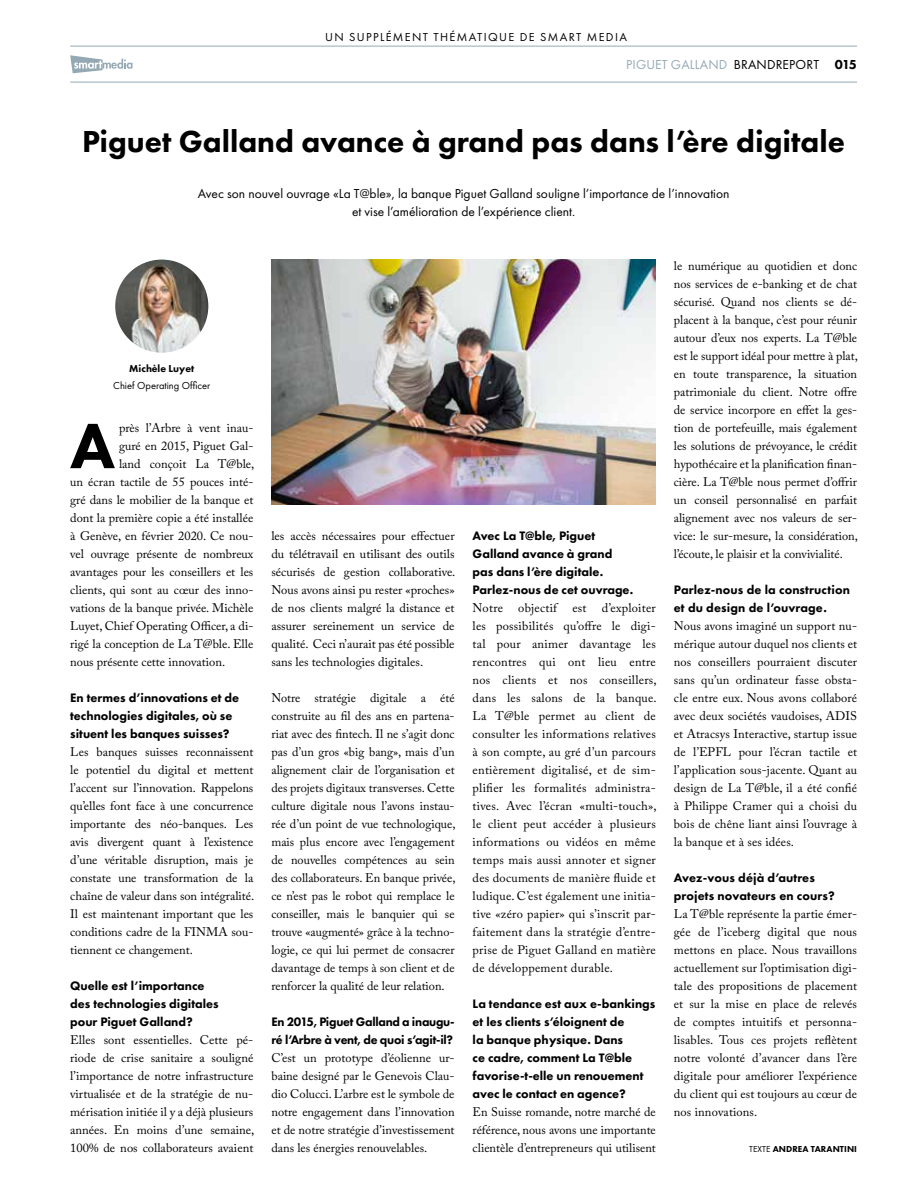
<style>
.page{position:relative;width:906px;height:1191px;background:#fff}
.page>*{position:absolute;margin:0;border:0;box-sizing:border-box;transform-origin:0 0}
.t1{font:800 66.45px "Futura PT";color:#000}
.t2{font:800 31.5px "Futura PT";color:#000}
.t3{font:13.5px/18px "Futura PT";color:#000;text-align:center}
.t4{font:13.5px "Futura PT";letter-spacing:.01em;color:#95a9b4}
.t5{font:800 12.75px/18px "Futura PT";color:#000}
.t6{font:800 12.75px/18px "Futura PT";letter-spacing:-.02em;color:#000}
.t7{font:12.45px/18px "Adobe Caslon Pro";color:#000;text-align:justify}
.t8{font:12px "Futura PT";letter-spacing:.11em;color:#000}
.t9{font:10.5px "Futura PT";color:#000}
.t10{font:800 10.5px "Futura PT";color:#000}
.t11{font:800 9px "Futura PT";letter-spacing:.01em;color:#000}
.s1{color:#000}
.s2{font-weight:800;color:#000}
.s3{font-weight:400}
</style>
<div class="page">
<hr style="left:70px;top:82px;width:787px;height:1px;background:#95a9b4">
<hr style="left:70px;top:46px;width:787px;height:1px;background:#95a9b4">
<svg style="left:70px;top:55px;width:62px;height:18px"></svg>
<img style="left:115px;top:259px;width:93px;height:94px;border-radius:47px">
<img style="left:271px;top:259px;width:385px;height:245px">
<p class="t8" style="left:325px;top:30px;width:303px">UN SUPPLÉMENT THÉMATIQUE DE SMART MEDIA</p>
<p class="t4" style="left:626px;top:57px;width:232px">PIGUET GALLAND <span class="s1">BRANDREPORT</span> <span class="s2">015</span></p>
<h2 class="t2" style="left:82px;top:121px;width:764px">Piguet Galland avance à grand pas dans l’ère digitale</h2>
<p class="t3" style="left:198px;top:184px;width:533px">Avec son nouvel ouvrage «La T@ble», la banque Piguet Galland souligne l’importance de l’innovation et vise l’amélioration de l’expérience client.</p>
<p class="t10" style="left:129px;top:362px;width:66px">Michèle Luyet</p>
<p class="t9" style="left:113px;top:379px;width:99px">Chief Operating Officer</p>
<h1 class="t1" style="left:70px;top:404px;width:46px">A</h1>
<p class="t7" style="left:119px;top:419px;width:136px">près l’Arbre à vent inau-</p>
<p class="t7" style="left:119px;top:437px;width:136px">guré en 2015, Piguet Gal-</p>
<p class="t7" style="left:119px;top:455px;width:137px">land conçoit La T@ble,</p>
<p class="t7" style="left:70px;top:473px;width:185px">un écran tactile de 55 pouces inté-</p>
<p class="t7" style="left:70px;top:491px;width:185px">gré dans le mobilier de la banque et</p>
<p class="t7" style="left:70px;top:509px;width:185px">dont la première copie a été installée</p>
<p class="t7" style="left:70px;top:527px;width:185px">à Genève, en février 2020. Ce nou-</p>
<p class="t7" style="left:70px;top:545px;width:185px">vel ouvrage présente de nombreux</p>
<p class="t7" style="left:70px;top:563px;width:185px">avantages pour les conseillers et les</p>
<p class="t7" style="left:70px;top:581px;width:185px">clients, qui sont au cœur des inno-</p>
<p class="t7" style="left:70px;top:599px;width:185px">vations de la banque privée. Michèle</p>
<p class="t7" style="left:70px;top:617px;width:185px">Luyet, Chief Operating Officer, a di-</p>
<p class="t7" style="left:70px;top:635px;width:185px">rigé la conception de La T@ble. Elle</p>
<p class="t7" style="left:70px;top:653px;width:156px">nous présente cette innovation.</p>
<p class="t5" style="left:70px;top:689px;width:171px">En termes d’innovations et de technologies digitales, où se situent les banques suisses?</p>
<p class="t7" style="left:70px;top:743px;width:186px">Les banques suisses reconnaissent le potentiel du digital et mettent l’accent sur l’innovation. Rappelons qu’elles font face à une concurrence importante des néo-banques. Les avis divergent quant à l’existence d’une véritable disruption, mais je constate une transformation de la chaîne de valeur dans son intégralité.<br>Il est maintenant important que les conditions cadre de la FINMA sou&shy;tiennent ce changement.</p>
<p class="t5" style="left:70px;top:977px;width:150px">Quelle est l’importance des technologies digitales pour Piguet Galland?</p>
<p class="t7" style="left:70px;top:1031px;width:186px">Elles sont essentielles. Cette pé&shy;riode de crise sanitaire a souligné l’importance de notre infrastructure virtualisée et de la stratégie de nu&shy;mérisation initiée il y a déjà plusieurs années. En moins d’une semaine, 100% de nos collaborateurs avaient</p>
<p class="t7" style="left:271px;top:527px;width:186px">les accès nécessaires pour effectuer du télétravail en utilisant des outils sécurisés de gestion collaborative.<br>Nous avons ainsi pu rester «proches» de nos clients malgré la distance et assurer sereinement un service de qualité. Ceci n’aurait pas été possible sans les technologies digitales.</p>
<p class="t7" style="left:271px;top:689px;width:186px">Notre stratégie digitale a été construite au fil des ans en partena&shy;riat avec des fintech. Il ne s’agit donc pas d’un gros «big bang», mais d’un alignement clair de l’organisation et des projets digitaux transverses. Cette culture digitale nous l’avons instau&shy;rée d’un point de vue technologique, mais plus encore avec l’engagement de nouvelles compétences au sein des collaborateurs. En banque privée, ce n’est pas le robot qui remplace le conseiller, mais le banquier qui se trouve «augmenté» grâce à la techno&shy;logie, ce qui lui permet de consacrer davantage de temps à son client et de renforcer la qualité de leur relation.</p>
<p class="t6" style="left:271px;top:1013px;width:185px">En 2015, Piguet Galland a inaugu&shy;ré l’Arbre à vent, de quoi s’agit-il?</p>
<p class="t7" style="left:271px;top:1049px;width:185px">C’est un prototype d’éolienne ur&shy;baine designé par le Genevois Clau&shy;dio Colucci. L’arbre est le symbole de notre engagement dans l’innovation et de notre stratégie d’investissement dans les énergies renouvelables.</p>
<p class="t5" style="left:472px;top:527px;width:162px">Avec La T@ble, Piguet<br>Galland avance à grand pas dans l’ère digitale.<br>Parlez-nous de cet ouvrage.</p>
<p class="t7" style="left:472px;top:599px;width:186px">Notre objectif est d’exploiter les possibilités qu’offre le digi&shy;tal pour animer davantage les rencontres qui ont lieu entre nos clients et nos conseillers, dans les salons de la banque.<br>La T@ble permet au client de consulter les informations relatives à son compte, au gré d’un parcours entièrement digitalisé, et de sim&shy;plifier les formalités administra&shy;tives. Avec l’écran «multi-touch», le client peut accéder à plusieurs informations ou vidéos en même temps mais aussi annoter et signer des documents de manière fluide et ludique. C’est également une initia&shy;tive «zéro papier» qui s’inscrit par&shy;faitement dans la stratégie d’entre&shy;prise de Piguet Galland en matière de développement durable.</p>
<p class="t5" style="left:472px;top:995px;width:184px">La tendance est aux e-bankings et les clients s’éloignent de<br>la banque physique. Dans<br>ce cadre, comment La T@ble favorise-t-elle un renouement avec le contact en agence?</p>
<p class="t7" style="left:472px;top:1103px;width:185px">En Suisse romande, notre marché de référence, nous avons une importante clientèle d’entrepreneurs qui utilisent</p>
<p class="t7" style="left:674px;top:257px;width:186px">le numérique au quotidien et donc nos services de e-banking et de chat sécurisé. Quand nos clients se dé&shy;placent à la banque, c’est pour réunir autour d’eux nos experts. La T@ble est le support idéal pour mettre à plat, en toute transparence, la situation patrimoniale du client. Notre offre de service incorpore en effet la ges&shy;tion de portefeuille, mais également les solutions de prévoyance, le crédit hypothécaire et la planification finan&shy;cière. La T@ble nous permet d’offrir un conseil personnalisé en parfait alignement avec nos valeurs de ser&shy;vice: le sur-mesure, la considération, l’écoute, le plaisir et la convivialité.</p>
<p class="t5" style="left:674px;top:581px;width:178px">Parlez-nous de la construction et du design de l’ouvrage.</p>
<p class="t7" style="left:674px;top:617px;width:185px">Nous avons imaginé un support nu&shy;mérique autour duquel nos clients et nos conseillers pourraient discuter sans qu’un ordinateur fasse obsta&shy;cle entre eux. Nous avons collaboré avec deux sociétés vaudoises, ADIS et Atracsys Interactive, startup issue de l’EPFL pour l’écran tactile et l’application sous-jacente. Quant au design de La T@ble, il a été confié à Philippe Cramer qui a choisi du bois de chêne liant ainsi l’ouvrage à la banque et à ses idées.</p>
<p class="t5" style="left:674px;top:869px;width:163px">Avez-vous déjà d’autres projets novateurs en cours?</p>
<p class="t7" style="left:674px;top:905px;width:185px">La T@ble représente la partie émer&shy;gée de l’iceberg digital que nous mettons en place. Nous travaillons actuellement sur l’optimisation digi&shy;tale des propositions de placement et sur la mise en place de relevés de comptes intuitifs et personna&shy;lisables. Tous ces projets reflètent notre volonté d’avancer dans l’ère digitale pour améliorer l’expérience du client qui est toujours au cœur de nos innovations.</p>
<p class="t11" style="left:749px;top:1143px;width:109px"><span class="s3">TEXTE</span> ANDREA TARANTINI</p>
</div>
